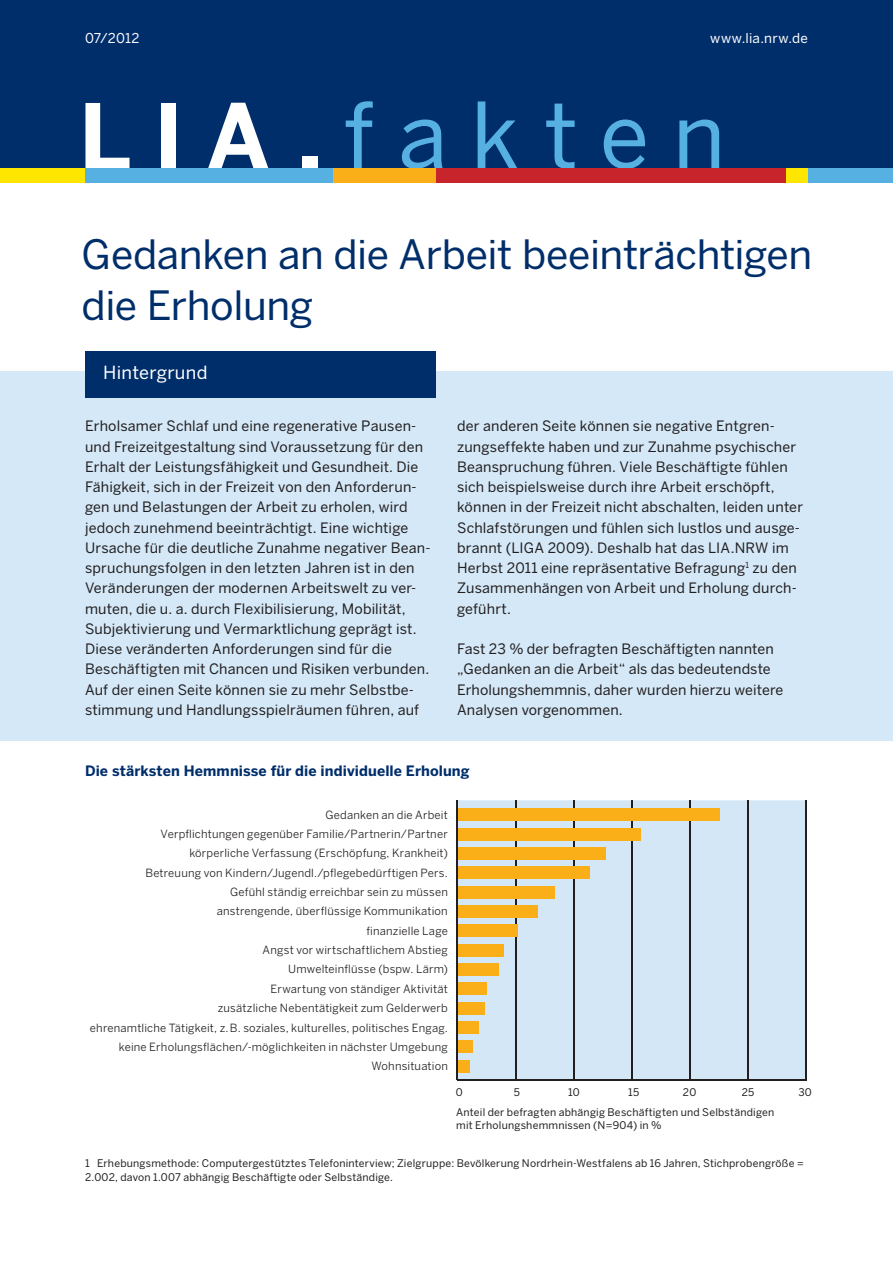
<style>
.page{position:relative;width:893px;height:1263px;background:#fff}
.page>*{position:absolute;margin:0;border:0;box-sizing:border-box;transform-origin:0 0}
.t1{font:90px "Benton Sans";letter-spacing:.26em;color:#57b0e2}
.t2{font:40.05px/51px "Benton Sans";letter-spacing:-.01em;color:#002e6b}
.t3{font:18px "Benton Sans";letter-spacing:.015em;color:#fff}
.t4{font:14.25px/20.2px "Benton Sans";letter-spacing:.01em;color:#231f20}
.t5{font:700 14.25px "Benton Sans";letter-spacing:.005em;color:#002e6b}
.t6{font:13.5px "Benton Sans";letter-spacing:.02em;color:#fff}
.t7{font:12.75px "Benton Sans";color:#231f20}
.t8{font:11.25px/19.4px "Benton Sans";letter-spacing:.015em;color:#231f20;text-align:right}
.t9{font:10.5px/13.5px "Benton Sans";letter-spacing:.02em;color:#231f20}
.s1{font-weight:700;color:#fff}
.s2{font-size:10.5px}
</style>
<div class="page">
<div style="left:0;top:0;width:893px;height:168px;background:#002e6b"></div>
<div style="left:0;top:371px;width:893px;height:369px;background:#d4e8f7"></div>
<div style="left:436px;top:168px;width:351px;height:15px;background:#c8242b"></div>
<div style="left:0;top:168px;width:85px;height:15px;background:#ffe601"></div>
<div style="left:85px;top:168px;width:248px;height:15px;background:#57b0e2"></div>
<div style="left:808px;top:168px;width:85px;height:15px;background:#57b0e2"></div>
<div style="left:333px;top:168px;width:103px;height:15px;background:#faaf18"></div>
<div style="left:787px;top:168px;width:21px;height:15px;background:#ffe601"></div>
<div style="left:85px;top:351px;width:351px;height:47px;background:#002e6b"></div>
<div style="left:458px;top:800px;width:347px;height:280px;background:#d4e7f6"></div>
<hr style="left:457px;top:1080px;width:348px;height:1px;background:#231f20">
<hr style="left:515px;top:800px;width:1px;height:280px;background:#231f20">
<hr style="left:573px;top:800px;width:1px;height:280px;background:#231f20">
<hr style="left:631px;top:800px;width:1px;height:280px;background:#231f20">
<hr style="left:689px;top:800px;width:1px;height:280px;background:#231f20">
<hr style="left:747px;top:800px;width:1px;height:280px;background:#231f20">
<hr style="left:805px;top:800px;width:1px;height:281px;background:#231f20">
<div style="left:457px;top:809px;width:262px;height:12px;background:#faaf18"></div>
<div style="left:457px;top:828px;width:183px;height:12px;background:#faaf18"></div>
<div style="left:457px;top:847px;width:149px;height:12px;background:#faaf18"></div>
<div style="left:457px;top:867px;width:132px;height:12px;background:#faaf18"></div>
<div style="left:457px;top:886px;width:97px;height:12px;background:#faaf18"></div>
<div style="left:457px;top:905px;width:81px;height:12px;background:#faaf18"></div>
<div style="left:457px;top:925px;width:60px;height:12px;background:#faaf18"></div>
<div style="left:457px;top:944px;width:46px;height:12px;background:#faaf18"></div>
<div style="left:457px;top:963px;width:42px;height:13px;background:#faaf18"></div>
<div style="left:457px;top:983px;width:30px;height:12px;background:#faaf18"></div>
<div style="left:457px;top:1002px;width:28px;height:12px;background:#faaf18"></div>
<div style="left:457px;top:1021px;width:22px;height:13px;background:#faaf18"></div>
<div style="left:457px;top:1041px;width:16px;height:12px;background:#faaf18"></div>
<div style="left:457px;top:1060px;width:13px;height:12px;background:#faaf18"></div>
<hr style="left:457px;top:800px;width:1px;height:280px;background:#231f20">
<p class="t6" style="left:85px;top:30px;width:56px">07/2012</p>
<p class="t6" style="left:710px;top:30px;width:99px">www.lia.nrw.de</p>
<h1 class="t1" style="left:79px;top:82px;width:648px"><span class="s1">LIA.</span>fakten</h1>
<h2 class="t2" style="left:82px;top:229px;width:732px">Gedanken an die Arbeit beeinträchtigen die Erholung</h2>
<p class="t3" style="left:103px;top:362px;width:106px">Hintergrund</p>
<p class="t4" style="left:85px;top:416px;width:347px">Erholsamer Schlaf und eine regenerative Pausen&shy;und Freizeitgestaltung sind Voraussetzung für den Erhalt der Leistungsfähigkeit und Gesundheit. Die Fähigkeit, sich in der Freizeit von den Anforderun&shy;gen und Belastungen der Arbeit zu erholen, wird jedoch zunehmend beeinträchtigt. Eine wichtige Ursache für die deutliche Zunahme negativer Bean&shy;spruchungsfolgen in den letzten Jahren ist in den Veränderungen der modernen Arbeitswelt zu ver&shy;muten, die u. a. durch Flexibilisierung, Mobilität, Subjektivierung und Vermarktlichung geprägt ist.<br>Diese veränderten Anforderungen sind für die Beschäftigten mit Chancen und Risiken verbunden.<br>Auf der einen Seite können sie zu mehr Selbstbe&shy;stimmung und Handlungsspielräumen führen, auf</p>
<p class="t4" style="left:457px;top:416px;width:347px">der anderen Seite können sie negative Entgren&shy;zungseffekte haben und zur Zunahme psychischer Beanspruchung führen. Viele Beschäftigte fühlen sich beispielsweise durch ihre Arbeit erschöpft, können in der Freizeit nicht abschalten, leiden unter Schlafstörungen und fühlen sich lustlos und ausge&shy;brannt (LIGA 2009). Deshalb hat das LIA.NRW im Herbst 2011 eine repräsentative Befragung<sup>1</sup> zu den Zusammenhängen von Arbeit und Erholung durch&shy;geführt.</p>
<p class="t4" style="left:457px;top:639px;width:328px">Fast 23 % der befragten Beschäftigten nannten „Gedanken an die Arbeit“ als das bedeutendste Erholungshemmnis, daher wurden hierzu weitere Analysen vorgenommen.</p>
<p class="t5" style="left:85px;top:762px;width:386px">Die stärksten Hemmnisse für die individuelle Erholung</p>
<p class="t8" style="left:90px;top:805px;width:359px">Gedanken an die Arbeit<br>Verpflichtungen gegenüber Familie/Partnerin/Partner<br>körperliche Verfassung (Erschöpfung, Krankheit)<br>Betreuung von Kindern/Jugendl./pflegebedürftigen Pers.<br>Gefühl ständig erreichbar sein zu müssen<br>anstrengende, überflüssige Kommunikation<br>finanzielle Lage<br>Angst vor wirtschaftlichem Abstieg<br>Umwelteinflüsse (bspw. Lärm)<br>Erwartung von ständiger Aktivität<br>zusätzliche Nebentätigkeit zum Gelderwerb<br>ehrenamtliche Tätigkeit, z. B. soziales, kulturelles, politisches Engag. keine Erholungsflächen/-möglichkeiten in nächster Umgebung Wohnsituation</p>
<p class="t7" style="left:453px;top:1085px;width:11px">0<span class="s2">0</span></p>
<p class="t9" style="left:514px;top:1085px;width:8px">5</p>
<p class="t9" style="left:568px;top:1085px;width:13px">10</p>
<p class="t9" style="left:628px;top:1085px;width:13px">15</p>
<p class="t9" style="left:683px;top:1085px;width:15px">20</p>
<p class="t9" style="left:742px;top:1085px;width:14px">25</p>
<p class="t9" style="left:798px;top:1085px;width:15px">30</p>
<p class="t7" style="left:512px;top:1085px;width:9px">5</p>
<p class="t7" style="left:567px;top:1085px;width:15px">10</p>
<p class="t7" style="left:625px;top:1085px;width:15px">15</p>
<p class="t7" style="left:682px;top:1085px;width:17px">20</p>
<p class="t7" style="left:740px;top:1085px;width:17px">25</p>
<p class="t7" style="left:798px;top:1085px;width:18px">30</p>
<p class="t9" style="left:456px;top:1105px;width:319px">Anteil der befragten abhängig Beschäftigten und Selbständigen mit Erholungs hemmnissen (N=904) in %</p>
<p class="t9" style="left:85px;top:1156px;width:720px">1 Erhebungsmethode: Computergestütztes Telefoninterview; Zielgruppe: Bevölkerung Nordrhein-Westfalens ab 16 Jahren, Stichprobengröße =<br>2.002, davon 1.007 abhängig Beschäftigte oder Selbständige.</p>
</div>
